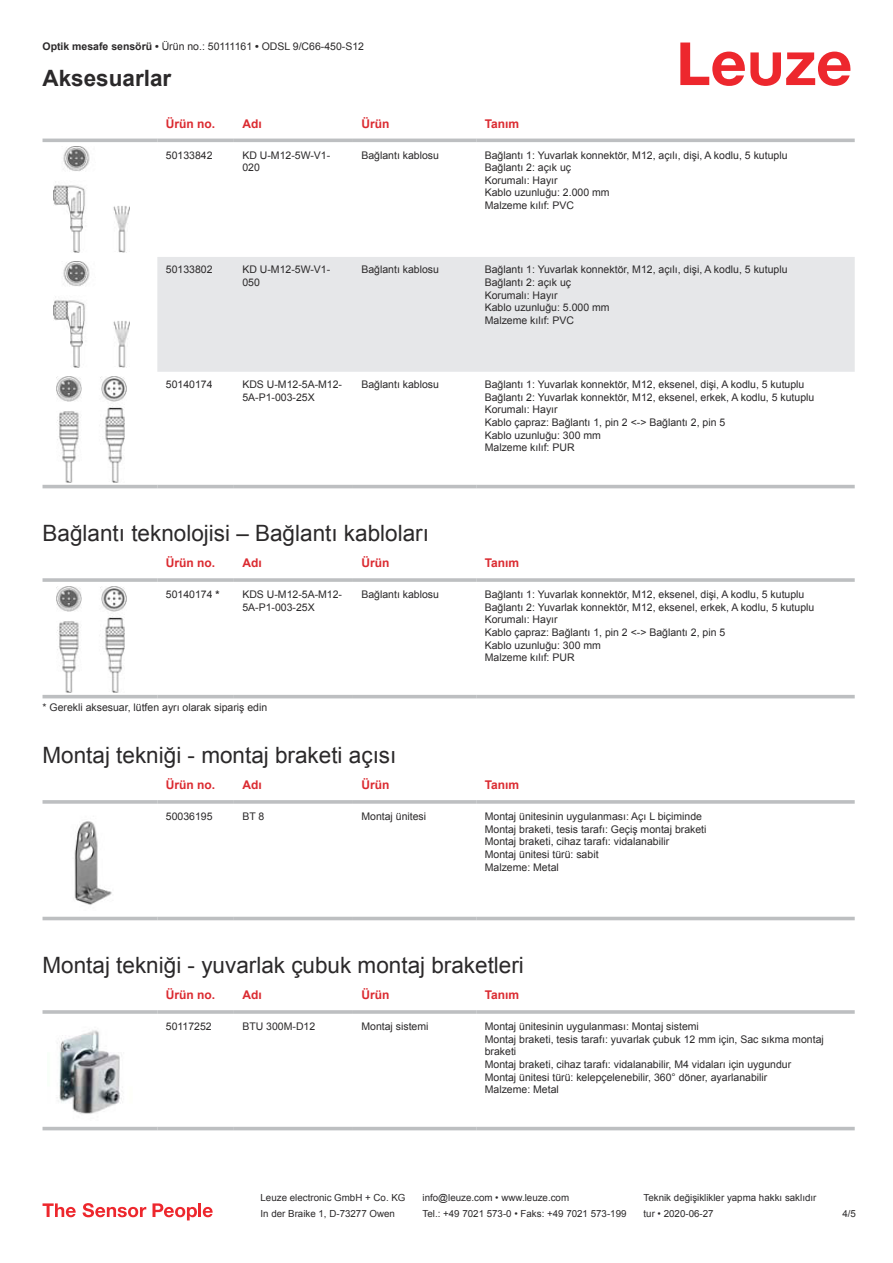
<style>
.page{position:relative;width:893px;height:1263px;background:#fff}
.page>*{position:absolute;margin:0;border:0;box-sizing:border-box;transform-origin:0 0}
.t1{font:22.5px "Arial";color:#2b292a}
.t2{font:700 22.5px "Arial";color:#2b292a}
.t3{font:700 12px "Arial";color:#db2a30}
.t4{font:10.5px/12.6px "Arial";color:#2b292a}
.t5{font:9.75px "Arial";color:#2b292a}
.s1{font-weight:700}
</style>
<div class="page">
<svg style="left:680px;top:43px;width:170px;height:43px"></svg>
<svg style="left:43px;top:138px;width:812px;height:351px"></svg>
<div style="left:157px;top:257px;width:698px;height:115px;background:#e6e7e9"></div>
<hr style="left:43px;top:139px;width:114px;height:3px;background:#bdbfc1">
<hr style="left:157px;top:139px;width:77px;height:3px;background:#bdbfc1">
<hr style="left:234px;top:139px;width:119px;height:3px;background:#bdbfc1">
<hr style="left:353px;top:139px;width:123px;height:3px;background:#bdbfc1">
<hr style="left:476px;top:139px;width:379px;height:3px;background:#bdbfc1">
<hr style="left:43px;top:485px;width:114px;height:3px;background:#bdbfc1">
<hr style="left:157px;top:485px;width:77px;height:3px;background:#bdbfc1">
<hr style="left:234px;top:485px;width:119px;height:3px;background:#bdbfc1">
<hr style="left:353px;top:485px;width:123px;height:3px;background:#bdbfc1">
<hr style="left:476px;top:485px;width:379px;height:3px;background:#bdbfc1">
<img style="left:53px;top:146px;width:77px;height:107px">
<img style="left:53px;top:261px;width:77px;height:106px">
<img style="left:56px;top:376px;width:70px;height:106px">
<svg style="left:43px;top:594px;width:812px;height:105px"></svg>
<hr style="left:43px;top:578px;width:114px;height:4px;background:#bdbfc1">
<hr style="left:157px;top:578px;width:77px;height:4px;background:#c7c9ca">
<hr style="left:234px;top:578px;width:119px;height:4px;background:#bdbfc1">
<hr style="left:353px;top:578px;width:123px;height:4px;background:#bdbfc1">
<hr style="left:476px;top:578px;width:379px;height:4px;background:#c7c9ca">
<hr style="left:43px;top:695px;width:114px;height:3px;background:#bdbfc1">
<hr style="left:157px;top:695px;width:77px;height:3px;background:#bdbfc1">
<hr style="left:234px;top:695px;width:119px;height:3px;background:#bdbfc1">
<hr style="left:353px;top:695px;width:123px;height:3px;background:#bdbfc1">
<hr style="left:476px;top:695px;width:379px;height:3px;background:#bdbfc1">
<img style="left:56px;top:586px;width:70px;height:106px">
<div style="left:43px;top:916px;width:812px;height:5px;background:#edeeee"></div>
<svg style="left:43px;top:800px;width:114px;height:4px"></svg>
<hr style="left:157px;top:800px;width:77px;height:4px;background:#c5c7c9">
<svg style="left:234px;top:800px;width:119px;height:4px"></svg>
<svg style="left:353px;top:800px;width:123px;height:4px"></svg>
<hr style="left:476px;top:800px;width:379px;height:4px;background:#c5c7c9">
<hr style="left:43px;top:917px;width:114px;height:3px;background:#bdbfc1">
<hr style="left:157px;top:917px;width:77px;height:3px;background:#bdbfc1">
<hr style="left:234px;top:917px;width:119px;height:3px;background:#bdbfc1">
<hr style="left:353px;top:917px;width:123px;height:3px;background:#bdbfc1">
<hr style="left:476px;top:917px;width:379px;height:3px;background:#bdbfc1">
<img style="left:74px;top:821px;width:38px;height:84px">
<svg style="left:43px;top:1126px;width:812px;height:5px;fill:#efeff0"></svg>
<hr style="left:43px;top:1010px;width:114px;height:4px;background:#c3c5c7">
<svg style="left:157px;top:1010px;width:77px;height:4px"></svg>
<hr style="left:234px;top:1010px;width:119px;height:4px;background:#c4c6c7">
<hr style="left:353px;top:1010px;width:123px;height:4px;background:#c3c5c7">
<svg style="left:476px;top:1010px;width:379px;height:4px;background:#c3c5c7"></svg>
<hr style="left:43px;top:1127px;width:114px;height:3px;background:#bdbfc1">
<hr style="left:157px;top:1127px;width:77px;height:3px;background:#bdbfc1">
<hr style="left:234px;top:1127px;width:119px;height:3px;background:#bdbfc1">
<hr style="left:353px;top:1127px;width:123px;height:3px;background:#bdbfc1">
<hr style="left:476px;top:1127px;width:379px;height:3px;background:#bdbfc1">
<img style="left:57px;top:1030px;width:65px;height:84px">
<svg style="left:43px;top:1203px;width:33px;height:14px"></svg>
<svg style="left:83px;top:1203px;width:63px;height:14px"></svg>
<svg style="left:153px;top:1203px;width:44px;height:17px"></svg>
<hr style="left:198px;top:1203px;width:3px;height:14px;background:#ed272d">
<svg style="left:203px;top:1207px;width:10px;height:10px"></svg>
<p class="t4" style="left:43px;top:41px;width:323px"><span class="s1">Optik mesafe sensörü •</span> Ürün no.: 50111161 <span class="s1">•</span> ODSL 9/C66-450-S12</p>
<h1 class="t2" style="left:43px;top:63px;width:130px">Aksesuarlar</h1>
<p class="t3" style="left:166px;top:115px;width:51px">Ürün no.</p>
<p class="t3" style="left:242px;top:115px;width:21px">Adı</p>
<p class="t3" style="left:361px;top:119px;width:29px">Ürün</p>
<p class="t3" style="left:485px;top:115px;width:36px">Tanım</p>
<p class="t4" style="left:166px;top:150px;width:48px">50133842</p>
<p class="t4" style="left:242px;top:150px;width:89px">KD U-M12-5W-V1-<br>020</p>
<p class="t4" style="left:361px;top:148px;width:79px">Bağlantı kablosu</p>
<p class="t4" style="left:485px;top:148px;width:304px">Bağlantı 1: Yuvarlak konnektör, M12, açılı, dişi, A kodlu, 5 kutuplu<br>Bağlantı 2: açık uç<br>Korumalı: Hayır<br>Kablo uzunluğu: 2.000 mm<br>Malzeme kılıf: PVC</p>
<p class="t4" style="left:166px;top:264px;width:48px">50133802</p>
<p class="t4" style="left:242px;top:264px;width:89px">KD U-M12-5W-V1-<br>050</p>
<p class="t4" style="left:361px;top:263px;width:79px">Bağlantı kablosu</p>
<p class="t4" style="left:485px;top:263px;width:304px">Bağlantı 1: Yuvarlak konnektör, M12, açılı, dişi, A kodlu, 5 kutuplu<br>Bağlantı 2: açık uç<br>Korumalı: Hayır<br>Kablo uzunluğu: 5.000 mm<br>Malzeme kılıf: PVC</p>
<p class="t4" style="left:166px;top:379px;width:48px">50140174</p>
<p class="t4" style="left:242px;top:379px;width:101px">KDS U-M12-5A-M12-<br>5A-P1-003-25X</p>
<p class="t4" style="left:361px;top:378px;width:79px">Bağlantı kablosu</p>
<p class="t4" style="left:485px;top:378px;width:331px">Bağlantı 1: Yuvarlak konnektör, M12, eksenel, dişi, A kodlu, 5 kutuplu Bağlantı 2: Yuvarlak konnektör, M12, eksenel, erkek, A kodlu, 5 kutuplu Korumalı: Hayır<br>Kablo çapraz: Bağlantı 1, pin 2 &lt;-&gt; Bağlantı 2, pin 5<br>Kablo uzunluğu: 300 mm<br>Malzeme kılıf: PUR</p>
<h1 class="t1" style="left:43px;top:518px;width:388px">Bağlantı teknolojisi – Bağlantı kabloları</h1>
<p class="t3" style="left:166px;top:555px;width:51px">Ürün no.</p>
<p class="t3" style="left:242px;top:555px;width:21px">Adı</p>
<p class="t3" style="left:361px;top:559px;width:29px">Ürün</p>
<p class="t3" style="left:485px;top:555px;width:36px">Tanım</p>
<p class="t4" style="left:166px;top:589px;width:55px">50140174 <span class="s1">*</span></p>
<p class="t4" style="left:242px;top:589px;width:101px">KDS U-M12-5A-M12-<br>5A-P1-003-25X</p>
<p class="t4" style="left:361px;top:588px;width:79px">Bağlantı kablosu</p>
<p class="t4" style="left:485px;top:588px;width:331px">Bağlantı 1: Yuvarlak konnektör, M12, eksenel, dişi, A kodlu, 5 kutuplu Bağlantı 2: Yuvarlak konnektör, M12, eksenel, erkek, A kodlu, 5 kutuplu Korumalı: Hayır<br>Kablo çapraz: Bağlantı 1, pin 2 &lt;-&gt; Bağlantı 2, pin 5<br>Kablo uzunluğu: 300 mm<br>Malzeme kılıf: PUR</p>
<p class="t4" style="left:43px;top:701px;width:226px">* Gerekli aksesuar, lütfen ayrı olarak sipariş edin</p>
<h1 class="t1" style="left:43px;top:740px;width:355px">Montaj tekniği - montaj braketi açısı</h1>
<p class="t3" style="left:166px;top:777px;width:51px">Ürün no.</p>
<p class="t3" style="left:242px;top:777px;width:21px">Adı</p>
<p class="t3" style="left:361px;top:780px;width:29px">Ürün</p>
<p class="t3" style="left:485px;top:777px;width:36px">Tanım</p>
<p class="t4" style="left:166px;top:811px;width:48px">50036195</p>
<p class="t4" style="left:242px;top:811px;width:23px">BT 8</p>
<p class="t4" style="left:361px;top:810px;width:66px">Montaj ünitesi</p>
<p class="t4" style="left:485px;top:810px;width:223px">Montaj ünitesinin uygulanması: Açı L biçiminde Montaj braketi, tesis tarafı: Geçiş montaj braketi Montaj braketi, cihaz tarafı: vidalanabilir<br>Montaj ünitesi türü: sabit<br>Malzeme: Metal</p>
<h1 class="t1" style="left:43px;top:950px;width:483px">Montaj tekniği - yuvarlak çubuk montaj braketleri</h1>
<p class="t3" style="left:166px;top:987px;width:51px">Ürün no.</p>
<p class="t3" style="left:242px;top:987px;width:21px">Adı</p>
<p class="t3" style="left:361px;top:990px;width:29px">Ürün</p>
<p class="t3" style="left:485px;top:987px;width:36px">Tanım</p>
<p class="t4" style="left:166px;top:1021px;width:47px">50117252</p>
<p class="t4" style="left:242px;top:1021px;width:74px">BTU 300M-D12</p>
<p class="t4" style="left:361px;top:1020px;width:69px">Montaj sistemi</p>
<p class="t4" style="left:485px;top:1020px;width:341px">Montaj ünitesinin uygulanması: Montaj sistemi<br>Montaj braketi, tesis tarafı: yuvarlak çubuk 12 mm için, Sac sıkma montaj braketi<br>Montaj braketi, cihaz tarafı: vidalanabilir, M4 vidaları için uygundur Montaj ünitesi türü: kelepçelenebilir, 360° döner, ayarlanabilir<br>Malzeme: Metal</p>
<p class="t5" style="left:261px;top:1194px;width:146px">Leuze electronic GmbH + Co. KG</p>
<p class="t5" style="left:423px;top:1194px;width:148px">info@leuze.com • www.leuze.com</p>
<p class="t5" style="left:644px;top:1191px;width:174px">Teknik değişiklikler yapma hakkı saklıdır</p>
<p class="t5" style="left:261px;top:1210px;width:136px">In der Braike 1, D-73277 Owen</p>
<p class="t5" style="left:423px;top:1207px;width:205px">Tel.: +49 7021 573-0 • Faks: +49 7021 573-199</p>
<p class="t5" style="left:644px;top:1210px;width:72px">tur • 2020-06-27</p>
<p class="t5" style="left:842px;top:1210px;width:15px">4 /5</p>
</div>
